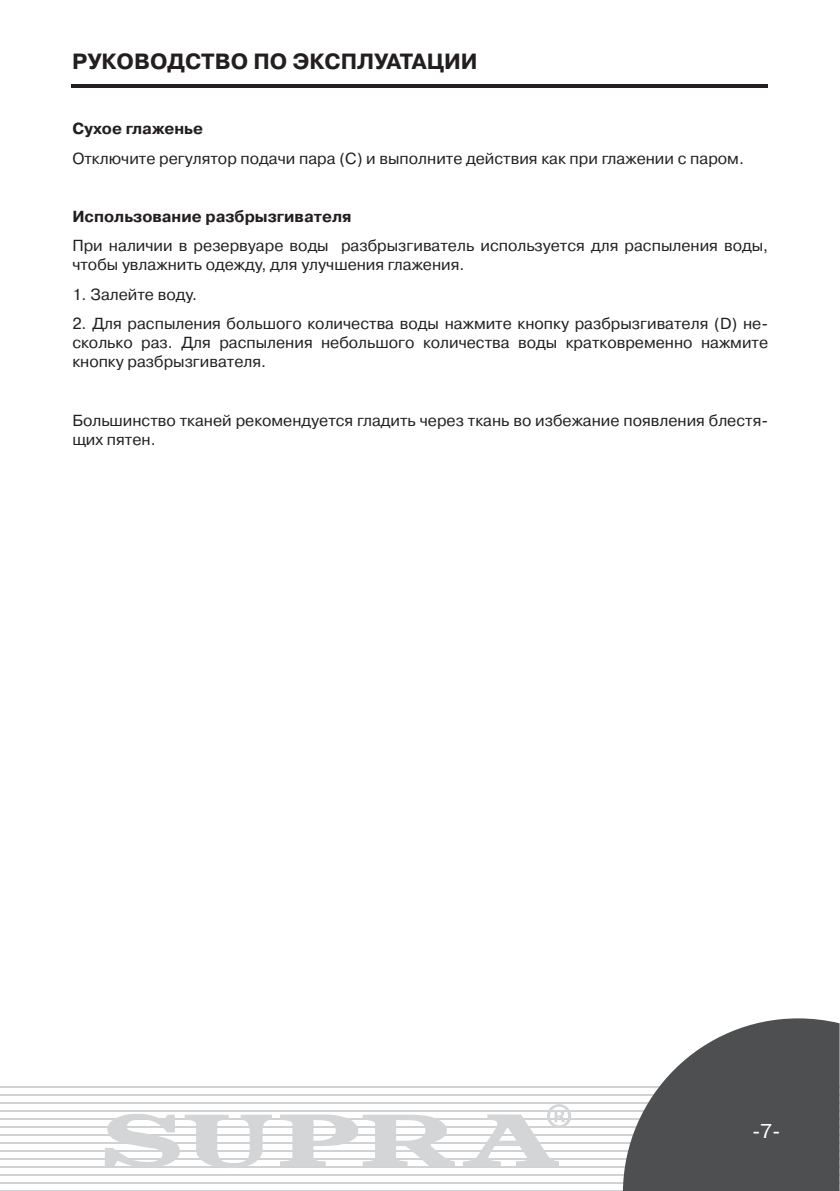
<style>
.page{position:relative;width:840px;height:1191px;background:#fff}
.page>*{position:absolute;margin:0;border:0;box-sizing:border-box;transform-origin:0 0}
.t1{font:700 22px "Pragmatica C";color:#231f20}
.t2{font:20px "Pragmatica C";color:#fff}
.t3{font:16px/19.2px "Pragmatica C";color:#231f20}
.t4{font:700 16px "Pragmatica C";color:#231f20}
</style>
<div class="page">
<hr style="left:0;top:1190px;width:839px;height:1px;background:#d1d2d4">
<hr style="left:0;top:1182px;width:839px;height:2px;background:#d1d2d4">
<hr style="left:0;top:1174px;width:839px;height:2px;background:#d1d2d4">
<hr style="left:0;top:1166px;width:839px;height:2px;background:#d1d2d4">
<hr style="left:0;top:1158px;width:839px;height:2px;background:#d1d2d4">
<hr style="left:0;top:1150px;width:839px;height:2px;background:#d1d2d4">
<hr style="left:0;top:1142px;width:839px;height:2px;background:#d1d2d4">
<hr style="left:0;top:1134px;width:839px;height:2px;background:#d1d2d4">
<hr style="left:0;top:1126px;width:839px;height:2px;background:#d1d2d4">
<hr style="left:0;top:1118px;width:839px;height:2px;background:#d1d2d4">
<hr style="left:0;top:1110px;width:839px;height:2px;background:#d1d2d4">
<hr style="left:0;top:1102px;width:839px;height:2px;background:#d1d2d4">
<hr style="left:0;top:1094px;width:839px;height:2px;background:#d1d2d4">
<hr style="left:0;top:1086px;width:839px;height:2px;background:#d1d2d4">
<svg style="left:623px;top:1018px;width:216px;height:173px"></svg>
<svg style="left:105px;top:1104px;width:466px;height:62px"></svg>
<hr style="left:71px;top:84px;width:696px;height:3px;background:#231f20">
<h1 class="t1" style="left:72px;top:49px;width:407px">руководство по эксплуатации</h1>
<p class="t4" style="left:72px;top:120px;width:132px">Сухое глаженье</p>
<p class="t3" style="left:72px;top:148px;width:672px">Отключите регулятор подачи пара (C) и выполните действия как при глажении с паром.</p>
<p class="t4" style="left:72px;top:208px;width:280px">Использование разбрызгивателя</p>
<p class="t3" style="left:72px;top:236px;width:697px">При наличии в резервуаре воды разбрызгиватель используется для распыления воды, чтобы увлажнить одежду, для улучшения глажения.</p>
<p class="t3" style="left:72px;top:284px;width:126px">1. Залейте воду.</p>
<p class="t3" style="left:72px;top:314px;width:697px;text-align:justify">2. Для распыления большого количества воды нажмите кнопку разбрызгивателя (D) не&shy;сколько раз. Для распыления небольшого количества воды кратковременно нажмите кнопку разбрызгивателя.</p>
<p class="t3" style="left:72px;top:410px;width:697px">Большинство тканей рекомендуется гладить через ткань во избежание появления блестя&shy;щих пятен.</p>
<p class="t2" style="left:751px;top:1119px;width:30px">-7-</p>
</div>
